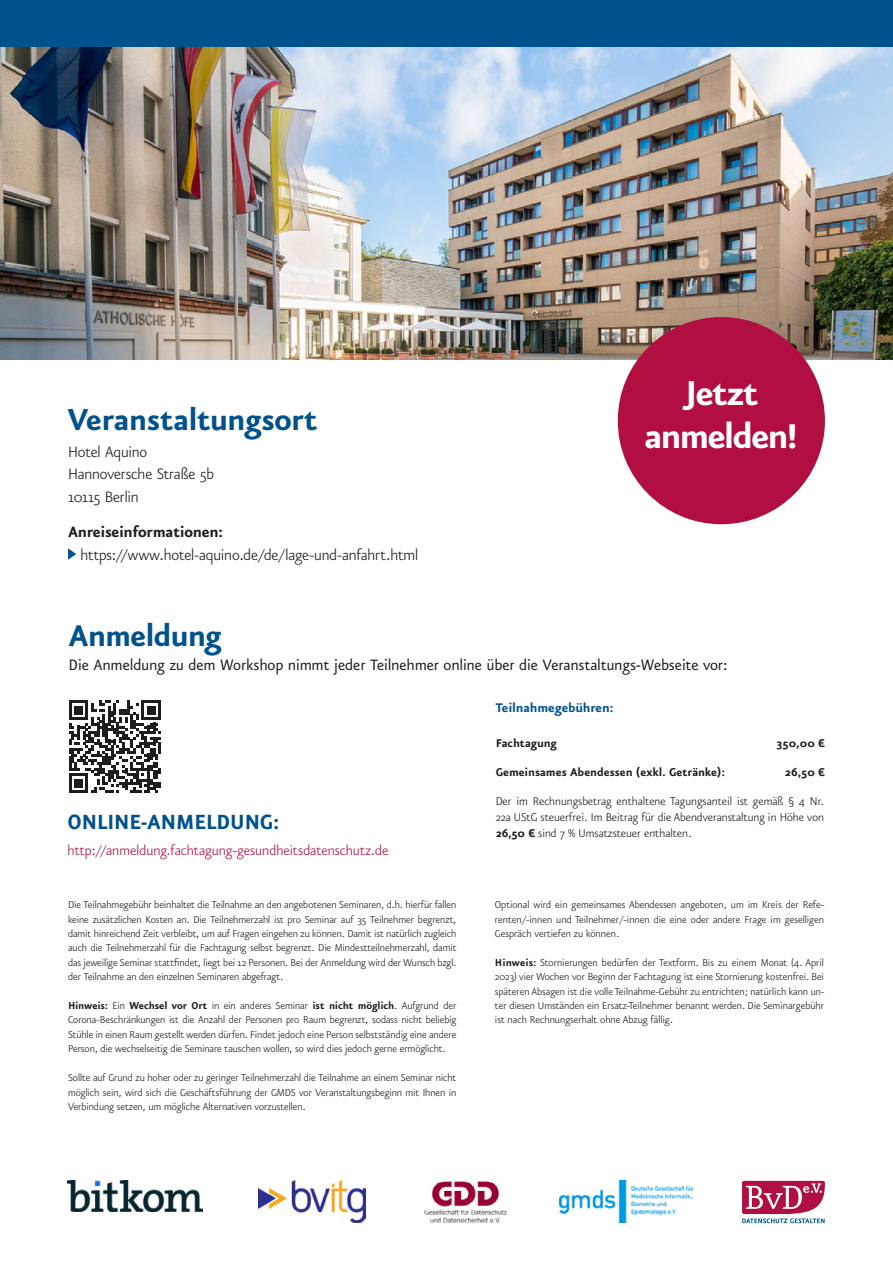
<style>
.page{position:relative;width:893px;height:1263px;background:#fff}
.page>*{position:absolute;margin:0;border:0;box-sizing:border-box;transform-origin:0 0}
.t1{font:700 41.25px/43px "Eureka Sans";letter-spacing:-.045em;color:#fff;text-align:center}
.t2{font:700 36px "Eureka Sans";letter-spacing:-.025em;color:#00528d}
.t3{font:700 24.6px "Eureka Sans";letter-spacing:-.015em;color:#00528d}
.t4{font:300 18px/22.5px "Eureka Sans Pro";letter-spacing:-.01em;color:#1d1d1b}
.t5{font:18px "Eureka Sans";letter-spacing:-.015em;color:#1d1d1b}
.t6{font:700 18px "Eureka Sans";letter-spacing:-.015em;color:#1d1d1b}
.t7{font:300 16.35px "Eureka Sans";color:#b10f41}
.t8{font:700 15px "Eureka Sans";letter-spacing:-.01em;color:#00528d}
.t9{font:300 13.5px/16.2px "Eureka Sans Pro";color:#1d1d1b;text-align:justify}
.t10{font:700 13.5px "Eureka Sans";color:#1d1d1b}
.t11{font:300 12px/14.4px "Eureka Sans";color:#1d1d1b;text-align:justify}
.s1{font-weight:700}
.s2{font-family:"Eureka Sans";font-weight:700}
</style>
<div class="page">
<div style="left:0;top:0;width:893px;height:47px;background:#00528d"></div>
<svg style="left:68px;top:548px;width:8px;height:11px"></svg>
<svg style="left:69px;top:700px;width:92px;height:93px"></svg>
<img style="left:0;top:47px;width:893px;height:313px">
<div style="left:618px;top:317px;width:207px;height:207px;background:#b10f41;border-radius:50%"></div>
<img style="left:68px;top:1180px;width:134px;height:32px">
<svg style="left:742px;top:1181px;width:83px;height:42px"></svg>
<img style="left:259px;top:1181px;width:107px;height:42px">
<img style="left:424px;top:1181px;width:83px;height:42px">
<img style="left:560px;top:1181px;width:132px;height:42px">
<h2 class="t2" style="left:68px;top:401px;width:251px">Veranstaltungsort</h2>
<h3 class="t4" style="left:68px;top:441px;width:148px">Hotel Aquino<br>Hannoversche Straße 5b<br>10115 Berlin</h3>
<h3 class="t6" style="left:68px;top:523px;width:157px">Anreiseinformationen:</h3>
<h3 class="t4" style="left:80px;top:543px;width:339px">https://www.hotel-aquino.de/de/lage-und-anfahrt.html</h3>
<h2 class="t2" style="left:69px;top:617px;width:155px">Anmeldung</h2>
<h1 class="t1" style="left:644px;top:373px;width:155px">Jetzt anmelden!</h1>
<h3 class="t5" style="left:69px;top:656px;width:661px">Die Anmeldung zu dem Workshop nimmt jeder Teilnehmer online über die Veranstaltungs-Webseite vor:</h3>
<h3 class="t3" style="left:68px;top:809px;width:213px">ONLINE-ANMELDUNG:</h3>
<h3 class="t7" style="left:68px;top:843px;width:322px">http://anmeldung.fachtagung-gesundheitsdatenschutz.de</h3>
<p class="t11" style="left:68px;top:898px;width:390px">Die Teilnahmegebühr beinhaltet die Teilnahme an den angebotenen Seminaren, d.h. hierfür fallen keine zusätzlichen Kosten an. Die Teilnehmerzahl ist pro Seminar auf 35 Teilnehmer begrenzt, damit hinreichend Zeit verbleibt, um auf Fragen eingehen zu können. Damit ist natürlich zugleich auch die Teilnehmerzahl für die Fachtagung selbst begrenzt. Die Mindestteilnehmerzahl, damit das jeweilige Seminar stattfindet, liegt bei 12 Personen. Bei der Anmeldung wird der Wunsch bzgl. der Teilnahme an den einzelnen Seminaren abgefragt.</p>
<p class="t11" style="left:68px;top:999px;width:390px"><span class="s1">Hinweis:</span> Ein <span class="s1">Wechsel vor Ort</span> in ein anderes Seminar <span class="s1">ist nicht möglich</span>. Aufgrund der Corona-Beschränkungen ist die Anzahl der Personen pro Raum begrenzt, sodass nicht beliebig Stühle in einen Raum gestellt werden dürfen. Findet jedoch eine Person selbstständig eine andere Person, die wechselseitig die Seminare tauschen wollen, so wird dies jedoch gerne ermöglicht.</p>
<p class="t11" style="left:68px;top:1071px;width:390px">Sollte auf Grund zu hoher oder zu geringer Teilnehmerzahl die Teilnahme an einem Seminar nicht möglich sein, wird sich die Geschäftsführung der GMDS vor Veranstaltungsbeginn mit Ihnen in Verbindung setzen, um mögliche Alternativen vorzustellen.</p>
<p class="t8" style="left:496px;top:700px;width:119px">Teilnahmegebühren:</p>
<p class="t10" style="left:496px;top:736px;width:63px">Fachtagung</p>
<p class="t10" style="left:776px;top:736px;width:50px">350,00 €</p>
<p class="t10" style="left:496px;top:765px;width:231px">Gemeinsames Abendessen (exkl. Getränke):</p>
<p class="t10" style="left:785px;top:765px;width:41px">26,50 €</p>
<p class="t9" style="left:496px;top:793px;width:330px">Der im Rechnungsbetrag enthaltene Tagungsanteil ist gemäß § 4 Nr.<br>22a UStG steuerfrei. Im Beitrag für die Abendveranstaltung in Höhe von <span class="s2">26,50 €</span> sind 7 % Umsatzsteuer enthalten.</p>
<p class="t11" style="left:495px;top:898px;width:331px">Optional wird ein gemeinsames Abendessen angeboten, um im Kreis der Refe&shy;renten/-innen und Teilnehmer/-innen die eine oder andere Frage im geselligen Gespräch vertiefen zu können.</p>
<p class="t11" style="left:495px;top:956px;width:331px"><span class="s1">Hinweis:</span> Stornierungen bedürfen der Textform. Bis zu einem Monat (4. April 2023) vier Wochen vor Beginn der Fachtagung ist eine Stornierung kostenfrei. Bei späteren Absagen ist die volle Teilnahme-Gebühr zu entrichten; natürlich kann un&shy;ter diesen Umständen ein Ersatz-Teilnehmer benannt werden. Die Seminargebühr ist nach Rechnungserhalt ohne Abzug fällig.</p>
</div>
